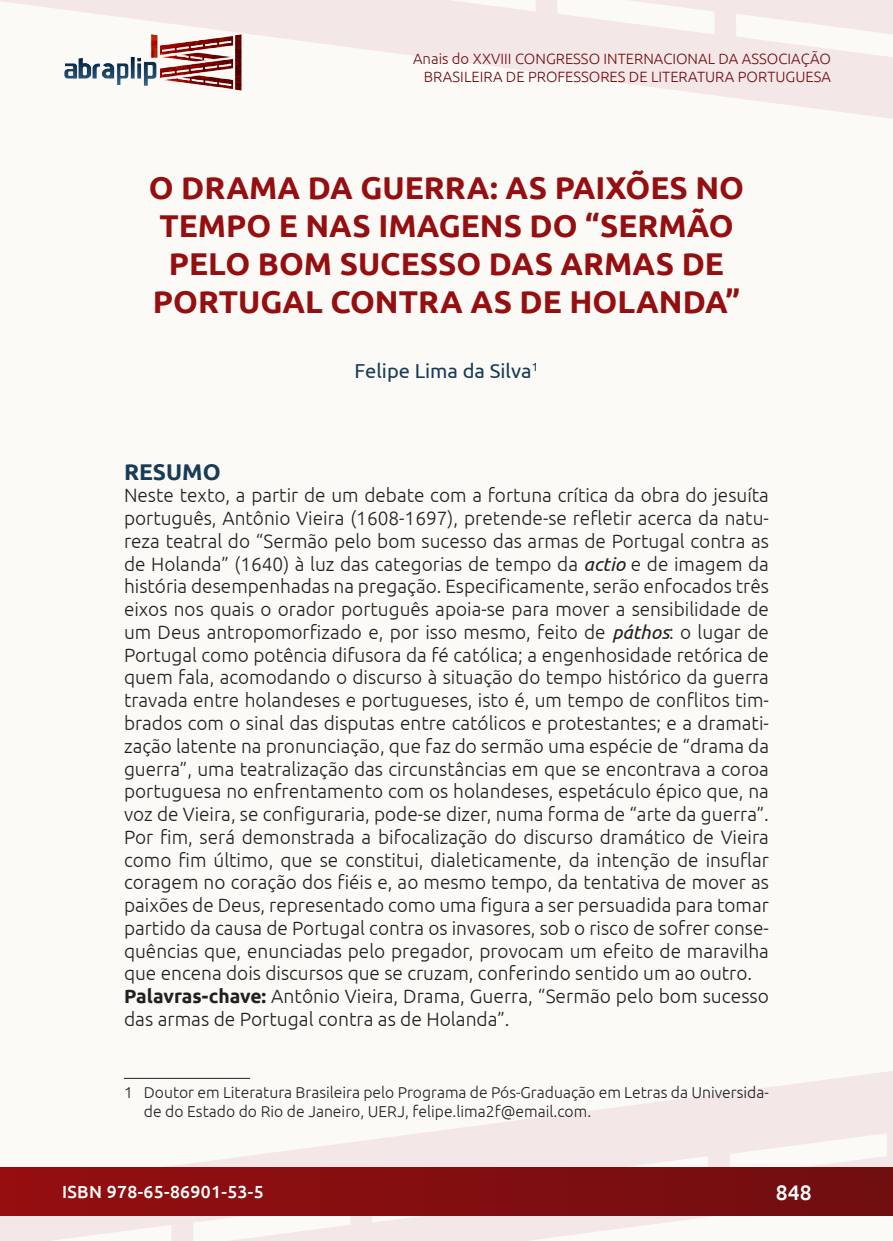
<style>
.page{position:relative;width:893px;height:1241px;background:#fff}
.page>*{position:absolute;margin:0;border:0;box-sizing:border-box;transform-origin:0 0}
._0_TÍTULO{font:700 31.5px/37.8px "Ubuntu";color:#950e10;text-align:center}
._2_RESUMO{font:700 22.75px "Ubuntu";color:#183b58}
.t1{font:500 21px "Ubuntu";color:#fff}
._1_AUTOR{font:20.12px "Ubuntu";color:#183b58}
._3_CORPO_RESUMO{font:300 19.25px/22.8px "Ubuntu";color:#231f20;text-align:justify}
.t2{font:500 17.5px "Ubuntu";letter-spacing:.02em;color:#fff}
._4_RODAPÉ{font:300 15.75px/19.2px "Ubuntu";color:#231f20}
.t3{font:300 14.88px/17.8px "Ubuntu";color:#700e10;text-align:right}
.s1{font-weight:400;font-style:italic}
.s2{font-weight:700}
</style>
<div class="page">
<div style="left:0;top:0;width:893px;height:1240px;background:#fcfaf7"></div>
<svg style="left:0;top:1071px;width:893px;height:169px"></svg>
<svg style="left:0;top:0;width:893px;height:119px"></svg>
<div style="left:1px;top:1167px;width:891px;height:47px;background:linear-gradient(to right,#950e10,#700e10)"></div>
<img style="left:62px;top:31px;width:182px;height:62px">
<hr style="left:124px;top:1077px;width:126px;height:1px;background:#231f20">
<p class="t3" style="left:413px;top:49px;width:419px">Anais do XXVIII CONGRESSO INTERNACIONAL DA ASSOCIAÇÃO<br>BRASILEIRA DE PROFESSORES DE LITERATURA PORTUGUESA</p>
<p class="_0_TÍTULO" style="left:149px;top:169px;width:597px">O DRAMA DA GUERRA: AS PAIXÕES NO<br>TEMPO E NAS IMAGENS DO “SERMÃO<br>PELO BOM SUCESSO DAS ARMAS DE<br>PORTUGAL CONTRA AS DE HOLANDA”</p>
<p class="_1_AUTOR" style="left:355px;top:358px;width:185px">Felipe Lima da Silva<sup>1</sup></p>
<p class="_2_RESUMO" style="left:124px;top:457px;width:98px">RESUMO</p>
<p class="_3_CORPO_RESUMO" style="left:124px;top:483px;width:646px">Neste texto, a partir de um debate com a fortuna crítica da obra do jesuíta português, Antônio Vieira (1608-1697), pretende-se refletir acerca da natu&shy;reza teatral do “Sermão pelo bom sucesso das armas de Portugal contra as de Holanda” (1640) à luz das categorias de tempo da <span class="s1">actio</span> e de imagem da história desempenhadas na pregação. Especificamente, serão enfocados três eixos nos quais o orador português apoia-se para mover a sensibilidade de um Deus antropomorfizado e, por isso mesmo, feito de <span class="s1">páthos</span>: o lugar de Portugal como potência difusora da fé católica; a engenhosidade retórica de quem fala, acomodando o discurso à situação do tempo histórico da guerra travada entre holandeses e portugueses, isto é, um tempo de conflitos tim&shy;brados com o sinal das disputas entre católicos e protestantes; e a dramati&shy;zação latente na pronunciação, que faz do sermão uma espécie de “drama da guerra”, uma teatralização das circunstâncias em que se encontrava a coroa portuguesa no enfrentamento com os holandeses, espetáculo épico que, na voz de Vieira, se configuraria, pode-se dizer, numa forma de “arte da guerra”.<br>Por fim, será demonstrada a bifocalização do discurso dramático de Vieira como fim último, que se constitui, dialeticamente, da intenção de insuflar coragem no coração dos fiéis e, ao mesmo tempo, da tentativa de mover as paixões de Deus, representado como uma figura a ser persuadida para tomar partido da causa de Portugal contra os invasores, sob o risco de sofrer conse&shy;quências que, enunciadas pelo pregador, provocam um efeito de maravilha que encena dois discursos que se cruzam, conferindo sentido um ao outro.</p>
<p class="_3_CORPO_RESUMO" style="left:124px;top:984px;width:646px"><span class="s2">Palavras-chave:</span> Antônio Vieira, Drama, Guerra, “Sermão pelo bom sucesso das armas de Portugal contra as de Holanda”.</p>
<p class="_4_RODAPÉ" style="left:144px;top:1081px;width:627px;text-indent:-20px">1 Doutor em Literatura Brasileira pelo Programa de Pós-Graduação em Letras da Universida&shy;de do Estado do Rio de Janeiro, UERJ, felipe.lima2f@email.com.</p>
<p class="t2" style="left:62px;top:1180px;width:203px">ISBN 978-65-86901-53-5</p>
<p class="t1" style="left:776px;top:1178px;width:37px">848</p>
</div>
